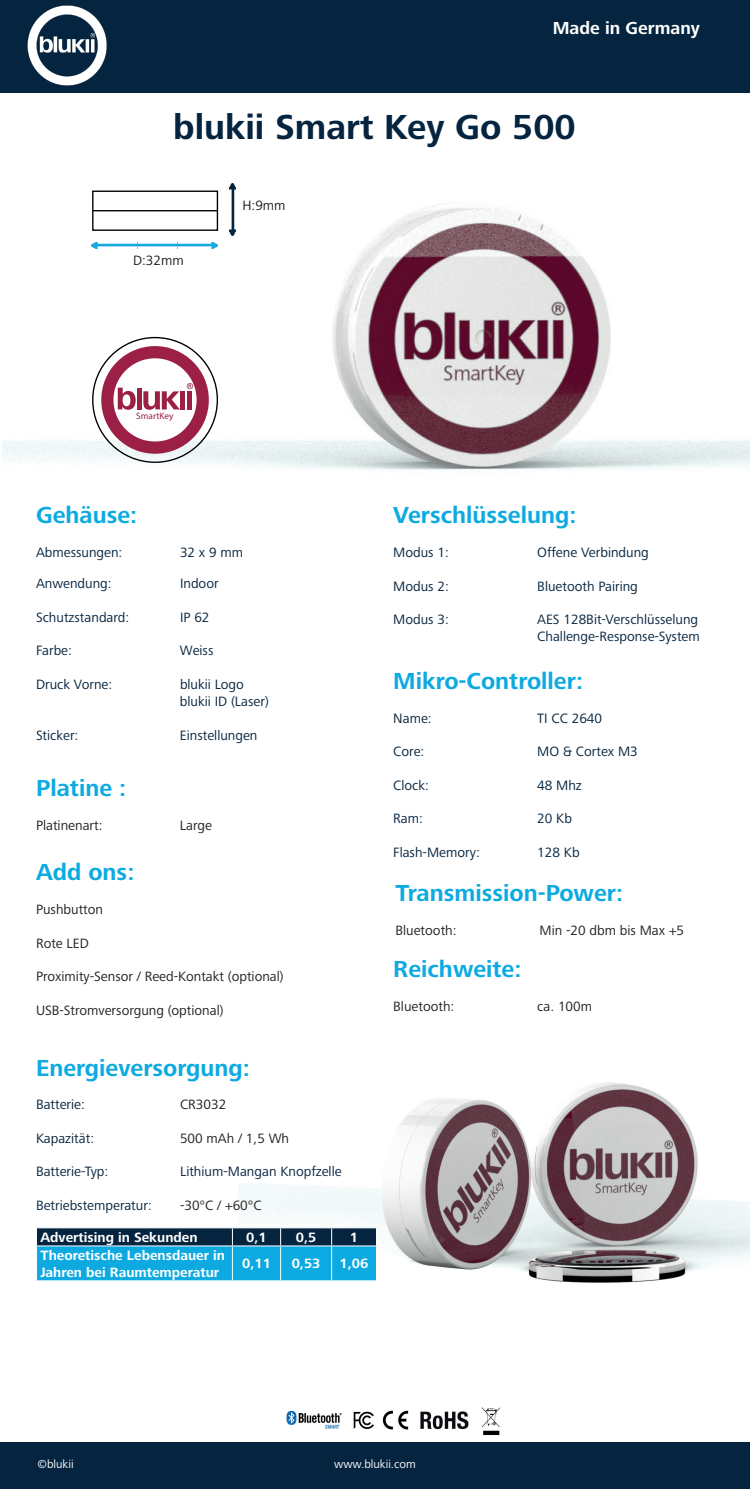
<style>
.page{position:relative;width:750px;height:1489px;background:#fff}
.page>*{position:absolute;margin:0;border:0;box-sizing:border-box;transform-origin:0 0}
.t1{font:700 36px "Frutiger Next LTW1 G";color:#05243f}
.t2{font:700 24px "Frutiger Next LTW1 G";color:#0daae2}
.t3{font:700 18px "Frutiger Next LTW1 G";color:#fff}
.t4{font:14px/16.8px "Frutiger Next LTW1 G";color:#05243f}
.t5{font:14px "Frutiger Next LTW1 G";color:#231f20}
.t6{font:700 14px/16.8px "Frutiger Next LTW1 G";color:#fff}
.t7{font:12px "Frutiger Next LTW1 G";color:#fff}
.t8{font:9.3px "Myriad Pro";color:#9c2046}
</style>
<div class="page">
<img style="left:238px;top:1082px;width:512px;height:201px">
<img style="left:2px;top:185px;width:748px;height:286px">
<div style="left:0;top:0;width:750px;height:92px;background:#05243f"></div>
<img style="left:27px;top:5px;width:80px;height:81px">
<div style="left:0;top:1441px;width:750px;height:47px;background:#05243f"></div>
<img style="left:286px;top:1407px;width:214px;height:29px">
<img style="left:92px;top:243px;width:119px;height:6px">
<img style="left:230px;top:183px;width:6px;height:53px">
<svg style="left:211px;top:243px;width:6px;height:6px"></svg>
<svg style="left:36px;top:1227px;width:341px;height:53px;background:#1482af"></svg>
<hr style="left:36px;top:1245px;width:196px;height:1px;background:#fff">
<hr style="left:36px;top:1246px;width:1px;height:34px;background:#fff">
<hr style="left:232px;top:1245px;width:49px;height:1px;background:#fff">
<hr style="left:232px;top:1246px;width:1px;height:34px;background:#fff">
<hr style="left:281px;top:1245px;width:51px;height:1px;background:#fff">
<hr style="left:280px;top:1246px;width:1px;height:34px;background:#fff">
<hr style="left:332px;top:1245px;width:45px;height:1px;background:#fff">
<hr style="left:331px;top:1246px;width:1px;height:34px;background:#fff">
<hr style="left:376px;top:1246px;width:1px;height:34px;background:#fff">
<hr style="left:232px;top:1280px;width:49px;height:1px;background:#fff">
<hr style="left:281px;top:1280px;width:51px;height:1px;background:#fff">
<hr style="left:332px;top:1280px;width:45px;height:1px;background:#fff">
<svg style="left:101px;top:346px;width:108px;height:108px"></svg>
<div style="left:92px;top:190px;width:126px;height:41px;border:1px solid #000001"></div>
<hr style="left:93px;top:210px;width:124px;height:1px;background:#000001">
<p class="t3" style="left:553px;top:17px;width:149px">Made in Germany</p>
<h1 class="t1" style="left:173px;top:107px;width:404px">blukii Smart Key Go 500</h1>
<p class="t5" style="left:133px;top:253px;width:52px">D:32mm</p>
<p class="t5" style="left:242px;top:197px;width:45px">H:9mm</p>
<p class="t8" style="left:136px;top:410px;width:39px">SmartKey</p>
<h2 class="t2" style="left:36px;top:501px;width:103px">Gehäuse:</h2>
<p class="t4" style="left:36px;top:544px;width:88px">Abmessungen:</p>
<p class="t4" style="left:180px;top:544px;width:65px">32 x 9 mm</p>
<p class="t4" style="left:36px;top:575px;width:77px">Anwendung:</p>
<p class="t4" style="left:180px;top:575px;width:40px">Indoor</p>
<p class="t4" style="left:36px;top:609px;width:95px">Schutzstandard:</p>
<p class="t4" style="left:180px;top:609px;width:31px">IP 62</p>
<p class="t4" style="left:36px;top:643px;width:37px">Farbe:</p>
<p class="t4" style="left:180px;top:643px;width:35px">Weiss</p>
<p class="t4" style="left:36px;top:676px;width:78px">Druck Vorne:</p>
<p class="t4" style="left:180px;top:676px;width:90px">blukii Logo blukii ID (Laser)</p>
<p class="t4" style="left:36px;top:727px;width:44px">Sticker:</p>
<p class="t4" style="left:180px;top:727px;width:79px">Einstellungen</p>
<h2 class="t2" style="left:36px;top:774px;width:92px">Platine :</h2>
<p class="t5" style="left:36px;top:817px;width:68px">Platinenart:</p>
<p class="t5" style="left:180px;top:817px;width:34px">Large</p>
<h2 class="t2" style="left:36px;top:858px;width:100px">Add ons:</h2>
<p class="t5" style="left:36px;top:901px;width:69px">Pushbutton</p>
<p class="t5" style="left:36px;top:934px;width:54px">Rote LED</p>
<p class="t5" style="left:36px;top:968px;width:249px">Proximity-Sensor / Reed-Kontakt (optional)</p>
<p class="t5" style="left:36px;top:1002px;width:189px">USB-Stromversorgung (optional)</p>
<h2 class="t2" style="left:36px;top:1053px;width:215px">Energieversorgung:</h2>
<p class="t4" style="left:36px;top:1096px;width:50px">Batterie:</p>
<p class="t5" style="left:180px;top:1096px;width:48px">CR3032</p>
<p class="t4" style="left:36px;top:1130px;width:60px">Kapazität:</p>
<p class="t5" style="left:180px;top:1130px;width:111px">500 mAh / 1,5 Wh</p>
<p class="t4" style="left:36px;top:1163px;width:74px">Batterie-Typ:</p>
<p class="t4" style="left:180px;top:1163px;width:163px">Lithium-Mangan Knopfzelle</p>
<p class="t4" style="left:36px;top:1197px;width:117px">Betriebstemperatur:</p>
<p class="t5" style="left:180px;top:1197px;width:83px">-30°C / +60°C</p>
<p class="t6" style="left:40px;top:1229px;width:159px">Advertising in Sekunden</p>
<p class="t6" style="left:246px;top:1229px;width:22px">0,1</p>
<p class="t6" style="left:296px;top:1229px;width:22px">0,5</p>
<p class="t6" style="left:350px;top:1229px;width:10px">1</p>
<p class="t6" style="left:40px;top:1247px;width:186px">Theoretische Lebensdauer in<br>Jahren bei Raumtemperatur</p>
<p class="t6" style="left:242px;top:1255px;width:30px">0,11</p>
<p class="t6" style="left:292px;top:1255px;width:30px">0,53</p>
<p class="t6" style="left:340px;top:1255px;width:30px">1,06</p>
<h2 class="t2" style="left:393px;top:501px;width:185px">Verschlüsselung:</h2>
<p class="t4" style="left:393px;top:544px;width:57px">Modus 1:</p>
<p class="t4" style="left:537px;top:544px;width:113px">Offene Verbindung</p>
<p class="t4" style="left:393px;top:578px;width:57px">Modus 2:</p>
<p class="t4" style="left:537px;top:578px;width:102px">Bluetooth Pairing</p>
<p class="t4" style="left:393px;top:611px;width:57px">Modus 3:</p>
<p class="t4" style="left:537px;top:611px;width:164px">AES 128Bit-Verschlüsselung<br>Challenge-Response-System</p>
<h2 class="t2" style="left:393px;top:667px;width:191px">Mikro-Controller:</h2>
<p class="t4" style="left:393px;top:709px;width:40px">Name:</p>
<p class="t4" style="left:537px;top:709px;width:66px">TI CC 2640</p>
<p class="t4" style="left:393px;top:743px;width:33px">Core:</p>
<p class="t4" style="left:537px;top:743px;width:102px">MO &amp; Cortex M3</p>
<p class="t4" style="left:393px;top:777px;width:37px">Clock:</p>
<p class="t4" style="left:537px;top:777px;width:46px">48 Mhz</p>
<p class="t4" style="left:393px;top:810px;width:31px">Ram:</p>
<p class="t4" style="left:537px;top:810px;width:36px">20 Kb</p>
<p class="t4" style="left:393px;top:844px;width:88px">Flash-Memory:</p>
<p class="t4" style="left:537px;top:844px;width:44px">128 Kb</p>
<h2 class="t2" style="left:396px;top:879px;width:229px">Transmission-Power:</h2>
<p class="t5" style="left:396px;top:922px;width:63px">Bluetooth:</p>
<p class="t5" style="left:540px;top:922px;width:146px">Min -20 dbm bis Max +5</p>
<h2 class="t2" style="left:393px;top:955px;width:130px">Reichweite:</h2>
<p class="t5" style="left:393px;top:997px;width:63px">Bluetooth:</p>
<p class="t5" style="left:537px;top:997px;width:56px">ca. 100m</p>
<p class="t7" style="left:38px;top:1456px;width:38px">©blukii</p>
<p class="t7" style="left:334px;top:1456px;width:83px">www.blukii.com</p>
</div>
